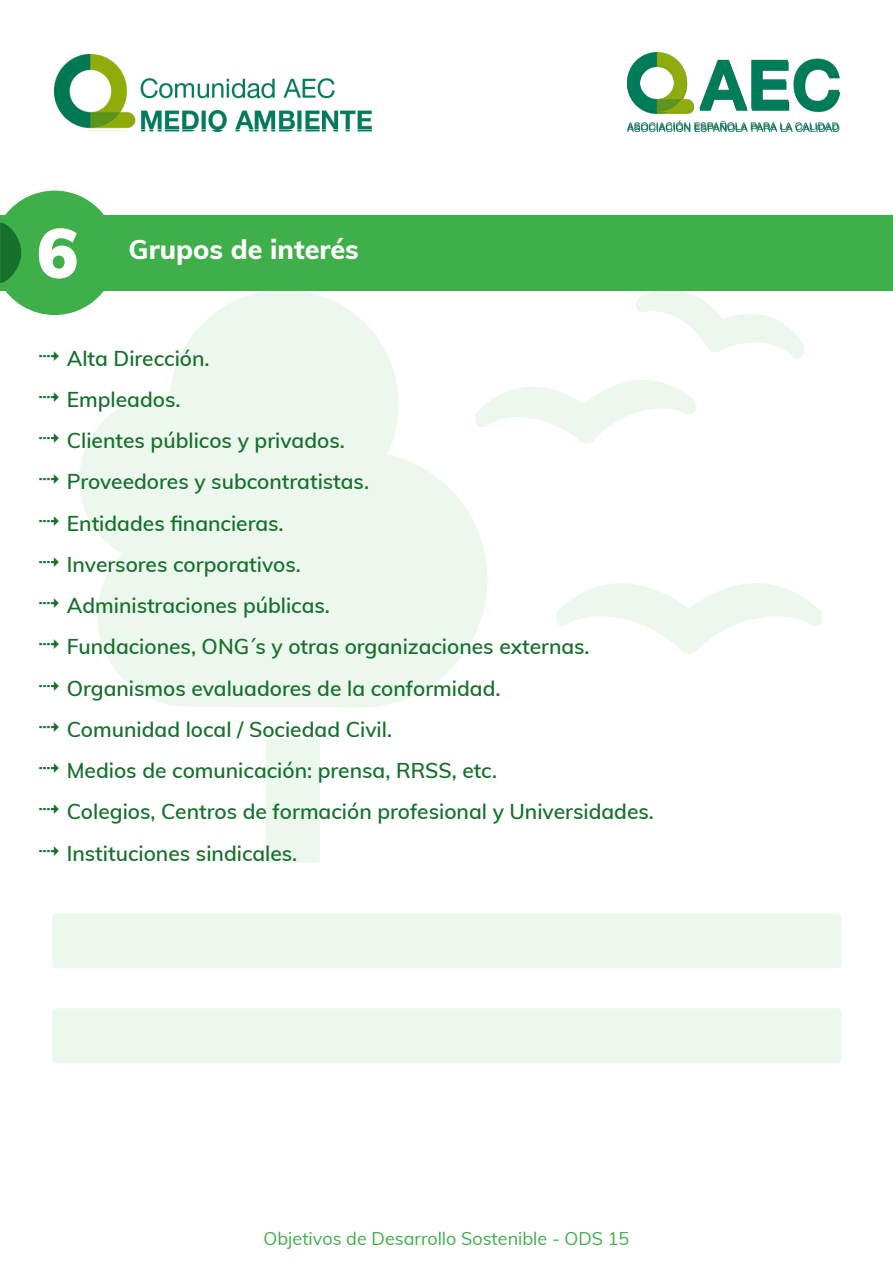
<style>
.page{position:relative;width:893px;height:1263px;background:#fff}
.page>*{position:absolute;margin:0;border:0;box-sizing:border-box;transform-origin:0 0}
.t1{font:900 69px "Muli";color:#fff}
.t2{font:800 27px "Muli";color:#fff}
.t3{font:600 21px/41.2px "Muli";color:#15702b}
.t4{font:18px "Muli";color:#3eaf49}
</style>
<div class="page">
<img style="left:627px;top:130px;width:212px;height:2px">
<div style="left:0;top:215px;width:893px;height:76px;background:#3eaf49"></div>
<svg style="left:0;top:191px;width:104px;height:124px"></svg>
<img style="left:54px;top:54px;width:317px;height:76px">
<img style="left:627px;top:52px;width:212px;height:78px">
<h1 class="t1" style="left:37px;top:202px;width:43px">6</h1>
<p class="t2" style="left:129px;top:230px;width:232px">Grupos de interés</p>
<p class="t3" style="left:67px;top:336px;width:589px">Alta Dirección.<br>Empleados.<br>Clientes públicos y privados.<br>Proveedores y subcontratistas.<br>Entidades financieras.<br>Inversores corporativos.<br>Administraciones públicas.<br>Fundaciones, ONG´s y otras organizaciones externas.<br>Organismos evaluadores de la conformidad.<br>Comunidad local / Sociedad Civil.<br>Medios de comunicación: prensa, RRSS, etc.<br>Colegios, Centros de formación profesional y Universidades.<br>Instituciones sindicales.</p>
<p class="t4" style="left:264px;top:1225px;width:367px">Objetivos de Desarrollo Sostenible - ODS 15</p>
</div>
